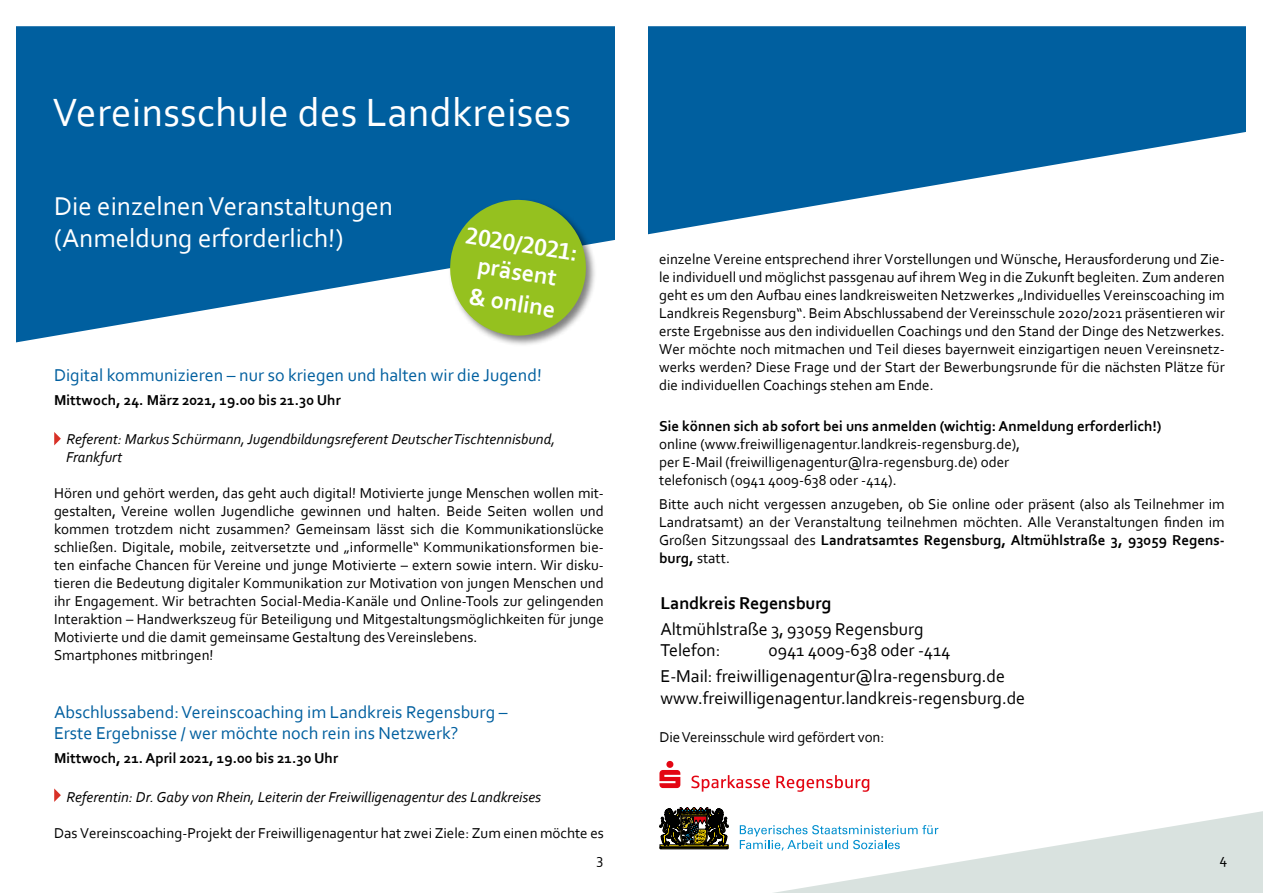
<style>
.page{position:relative;width:1263px;height:893px;background:#fff}
.page>*{position:absolute;margin:0;border:0;box-sizing:border-box;transform-origin:0 0}
.t1{font:41.25px "Corbel";letter-spacing:.005em;color:#fff}
.t2{font:27px/32.4px "Corbel";color:#fff}
.t3{font:700 24.6px/28px "Corbel";color:#fff;text-align:center}
.t4{font:18px/21.6px "Corbel";color:#005f9f}
.t5{font:18px/21.6px "Corbel";letter-spacing:-.005em;color:#000}
.t6{font:700 18px "Corbel";letter-spacing:-.005em;color:#000}
.t7{font:15px/18px "Corbel";color:#000}
.t8{font:italic 15px/18px "Corbel";color:#000}
.t9{font:700 15px "Corbel";color:#000}
.s1{font-weight:700}
</style>
<div class="page">
<svg style="left:16px;top:26px;width:1230px;height:317px;fill:#005f9f"></svg>
<div style="left:615px;top:0;width:33px;height:893px;background:#fff"></div>
<svg style="left:54px;top:432px;width:7px;height:13px"></svg>
<svg style="left:54px;top:788px;width:7px;height:14px"></svg>
<div style="left:448px;top:198px;width:149px;height:149px;background:#000;opacity:.5"></div>
<svg style="left:445px;top:195px;width:146px;height:146px;background:#8ab652"></svg>
<svg style="left:740px;top:811px;width:523px;height:82px"></svg>
<svg style="left:659px;top:807px;width:70px;height:42px;background:#484232"></svg>
<svg style="left:659px;top:761px;width:21px;height:27px"></svg>
<svg style="left:691px;top:775px;width:79px;height:17px"></svg>
<svg style="left:776px;top:775px;width:93px;height:17px"></svg>
<h1 class="t1" style="left:53px;top:87px;width:520px">Vereinsschule des Landkreises</h1>
<h2 class="t2" style="left:54px;top:189px;width:340px">Die einzelnen Veranstaltungen (Anmeldung erforderlich!)</h2>
<h3 class="t3" style="left:468px;top:221px;width:115px;rotate:9deg">2020/2021: präsent</h3>
<h3 class="t3" style="left:472px;top:281px;width:89px;rotate:9deg">&amp; online</h3>
<p class="t4" style="left:54px;top:364px;width:489px">Digital kommunizieren – nur so kriegen und halten wir die Jugend!</p>
<p class="t9" style="left:54px;top:391px;width:288px">Mittwoch, 24. März 2021, 19.00 bis 21.30 Uhr</p>
<p class="t8" style="left:66px;top:430px;width:491px">Referent: Markus Schürmann, Jugendbildungsreferent Deutscher Tischtennisbund,<br>Frankfurt</p>
<p class="t7" style="left:54px;top:484px;width:551px">Hören und gehört werden, das geht auch digital! Motivierte junge Menschen wollen mit&shy;gestalten, Vereine wollen Jugendliche gewinnen und halten. Beide Seiten wollen und kommen trotzdem nicht zusammen? Gemeinsam lässt sich die Kommunikationslücke schließen. Digitale, mobile, zeitversetzte und „informelle“ Kommunikationsformen bie&shy;ten einfache Chancen für Vereine und junge Motivierte – extern sowie intern. Wir disku&shy;tieren die Bedeutung digitaler Kommunikation zur Motivation von jungen Menschen und ihr Engagement. Wir betrachten Social-Media-Kanäle und Online-Tools zur gelingenden Interaktion – Handwerkszeug für Beteiligung und Mitgestaltungsmöglichkeiten für junge Motivierte und die damit gemeinsame Gestaltung des Vereinslebens.<br>Smartphones mitbringen!</p>
<p class="t4" style="left:54px;top:701px;width:455px">Abschlussabend: Vereinscoaching im Landkreis Regensburg –<br>Erste Ergebnisse / wer möchte noch rein ins Netzwerk?</p>
<p class="t9" style="left:54px;top:749px;width:286px">Mittwoch, 21. April 2021, 19.00 bis 21.30 Uhr</p>
<p class="t8" style="left:66px;top:788px;width:476px">Referentin: Dr. Gaby von Rhein, Leiterin der Freiwilligenagentur des Landkreises</p>
<p class="t7" style="left:54px;top:824px;width:551px">Das Vereinscoaching-Projekt der Freiwilligenagentur hat zwei Ziele: Zum einen möchte es</p>
<p class="t7" style="left:596px;top:849px;width:8px">3</p>
<p class="t7" style="left:659px;top:250px;width:567px;text-align:justify">einzelne Vereine entsprechend ihrer Vorstellungen und Wünsche, Herausforderung und Zie&shy;le individuell und möglichst passgenau auf ihrem Weg in die Zukunft begleiten. Zum anderen geht es um den Aufbau eines landkreisweiten Netzwerkes „Individuelles Vereinscoaching im Landkreis Regensburg“. Beim Abschlussabend der Vereinsschule 2020/2021 präsentieren wir erste Ergebnisse aus den individuellen Coachings und den Stand der Dinge des Netzwerkes.<br>Wer möchte noch mitmachen und Teil dieses bayernweit einzigartigen neuen Vereinsnetz&shy;werks werden? Diese Frage und der Start der Bewerbungsrunde für die nächsten Plätze für die individuellen Coachings stehen am Ende.</p>
<p class="t9" style="left:659px;top:416px;width:504px">Sie können sich ab sofort bei uns anmelden (wichtig: Anmeldung erforderlich!)</p>
<p class="t7" style="left:659px;top:434px;width:363px">online (www.freiwilligenagentur.landkreis-regensburg.de), per E-Mail (freiwilligenagentur@lra-regensburg.de) oder telefonisch (0941 4009-638 oder -414).</p>
<p class="t7" style="left:659px;top:494px;width:567px;text-align:justify">Bitte auch nicht vergessen anzugeben, ob Sie online oder präsent (also als Teilnehmer im Landratsamt) an der Veranstaltung teilnehmen möchten. Alle Veranstaltungen finden im Großen Sitzungssaal des <span class="s1">Landratsamtes Regensburg, Altmühlstraße 3, 93059 Regens&shy;burg,</span> statt.</p>
<p class="t6" style="left:660px;top:592px;width:172px">Landkreis Regensburg</p>
<p class="t5" style="left:660px;top:618px;width:264px">Altmühlstraße 3, 93059 Regensburg<br>Telefon:</p>
<p class="t5" style="left:660px;top:637px;width:346px;line-height:25.8px;text-indent:108px">0941 4009-638 oder -414<br>E-Mail: freiwilligenagentur@lra-regensburg.de</p>
<p class="t5" style="left:660px;top:687px;width:366px">www.freiwilligenagentur.landkreis-regensburg.de</p>
<p class="t7" style="left:659px;top:727px;width:226px">Die Vereinsschule wird gefördert von:</p>
<p class="t7" style="left:1219px;top:849px;width:9px">4</p>
</div>
